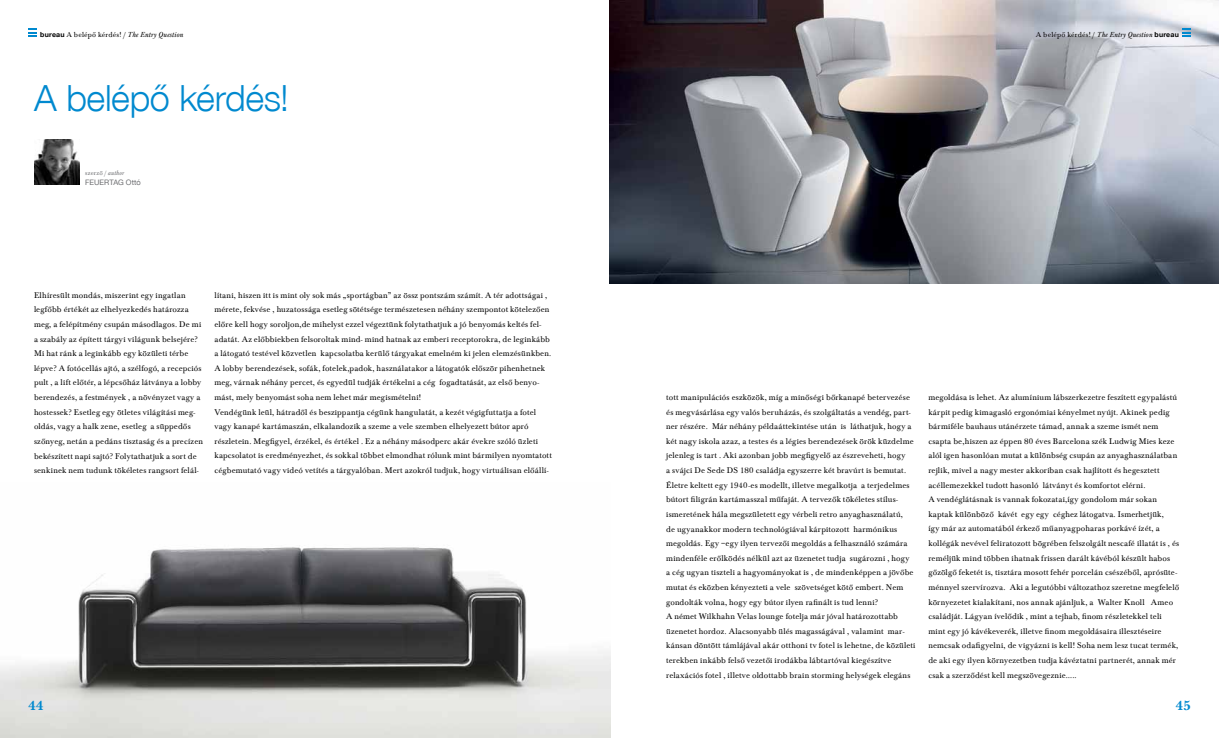
<style>
.page{position:relative;width:1219px;height:738px;background:#fff}
.page>*{position:absolute;margin:0;border:0;box-sizing:border-box;transform-origin:0 0}
.t1{font:300 36px "Helvetica Neue LT Std";letter-spacing:-.01em;color:#0089cf}
.t2{font:700 14px "New Baskerville Std";color:#0089cf}
.t3{font:8.5px/14.6px "Baskerville";letter-spacing:.015em;color:#000}
.t4{font:italic 7.5px "Baskerville";letter-spacing:.025em;color:#000}
.t5{font:7.5px "Helvetica Neue LT Std";letter-spacing:.005em;color:#6d6e71}
.t6{font:6.5px "Baskerville";letter-spacing:.03em;color:#6d6e71}
.s1{font-family:"Helvetica Neue LT Std";font-weight:700;font-style:normal;font-size:7px}
.s2{font-style:normal}
.s3{font-style:italic}
</style>
<div class="page">
<img style="left:0;top:547px;width:611px;height:190px">
<img style="left:609px;top:0;width:610px;height:283px">
<svg style="left:1182px;top:28px;width:9px;height:9px"></svg>
<svg style="left:28px;top:28px;width:9px;height:9px"></svg>
<img style="left:34px;top:139px;width:45px;height:45px">
<p class="t4" style="left:40px;top:30px;width:145px"><span class="s1">bureau</span> <span class="s2">A belépő kérdés! /</span> The Entry Question</p>
<h1 class="t1" style="left:34px;top:76px;width:256px">A belépő kérdés!</h1>
<p class="t6" style="left:85px;top:170px;width:41px">szerző / <span class="s3">author</span></p>
<p class="t5" style="left:85px;top:177px;width:57px">FEUERTAG OTTÓ</p>
<p class="t3" style="left:34px;top:288px;width:171px">Elhíresült mondás, miszerint egy ingatlan legfőbb értékét az elhelyezkedés határozza meg, a felépítmény csupán másodlagos. De mi a szabály az épített tárgyi világunk belsejére?<br>Mi hat ránk a leginkább egy közületi térbe lépve? A fotócellás ajtó, a szélfogó, a recepciós pult , a lift előtér, a lépcsőház látványa a lobby berendezés, a festmények , a növényzet vagy a hostessek? Esetleg egy ötletes világítási meg&shy;oldás, vagy a halk zene, esetleg a süppedős szőnyeg, netán a pedáns tisztaság és a precízen bekészített napi sajtó? Folytathatjuk a sort de senkinek nem tudunk tökéletes rangsort felál-</p>
<p class="t3" style="left:214px;top:287px;width:339px">lítani, hiszen itt is mint oly sok más „sportágban” az össz pontszám számít. A tér adottságai , mérete, fekvése , huzatossága esetleg sötétsége természetesen néhány szempontot kötelezően előre kell hogy soroljon,de mihelyst ezzel végeztünk folytathatjuk a jó benyomás keltés fel&shy;adatát. Az előbbiekben felsoroltak mind- mind hatnak az emberi receptorokra, de leginkább a látogató testével közvetlen kapcsolatba kerülő tárgyakat emelném ki jelen elemzésünkben.<br>A lobby berendezések, sofák, fotelek,padok, használatakor a látogatók először pihenhetnek meg, várnak néhány percet, és egyedül tudják értékelni a cég fogadtatását, az első benyo&shy;mást, mely benyomást soha nem lehet már megismételni!<br>Vendégünk leül, hátradől és beszippantja cégünk hangulatát, a kezét végigfuttatja a fotel vagy kanapé kartámaszán, elkalandozik a szeme a vele szemben elhelyezett bútor apró részletein. Megfigyel, érzékel, és értékel . Ez a néhány másodperc akár évekre szóló üzleti kapcsolatot is eredményezhet, és sokkal többet elmondhat rólunk mint bármilyen nyomtatott cégbemutató vagy videó vetítés a tárgyalóban. Mert azokról tudjuk, hogy virtuálisan előállí-</p>
<h2 class="t2" style="left:28px;top:696px;width:16px">44</h2>
<p class="t4" style="left:1036px;top:30px;width:144px"><span class="s2">A belépő kérdés! /</span> The Entry Question <span class="s1">bureau</span></p>
<p class="t3" style="left:666px;top:390px;width:251px">tott manipulációs eszközök, míg a minőségi bőrkanapé betervezése és megvásárlása egy valós beruházás, és szolgáltatás a vendég, part&shy;ner részére. Már néhány példaáttekintése után is láthatjuk, hogy a két nagy iskola azaz, a testes és a légies berendezések örök küzdelme jelenleg is tart . Aki azonban jobb megfigyelő az észreveheti, hogy<br>a svájci De Sede DS 180 családja egyszerre két bravúrt is bemutat.<br>Életre keltett egy 1940-es modellt, illetve megalkotja a terjedelmes bútort filigrán kartámasszal műfaját. A tervezők tökéletes stílus&shy;ismeretének hála megszületett egy vérbeli retro anyaghasználatú,<br>de ugyanakkor modern technológiával kárpitozott harmónikus megoldás. Egy –egy ilyen tervezői megoldás a felhasználó számára mindenféle erőlködés nélkül azt az üzenetet tudja sugározni , hogy<br>a cég ugyan tiszteli a hagyományokat is , de mindenképpen a jövőbe mutat és eközben kényezteti a vele szövetséget kötő embert. Nem gondolták volna, hogy egy bútor ilyen rafinált is tud lenni?<br>A német Wilkhahn Velas lounge fotelja már jóval határozottabb üzenetet hordoz. Alacsonyabb ülés magasságával , valamint mar&shy;kánsan döntött támlájával akár otthoni tv fotel is lehetne, de közületi terekben inkább felső vezetői irodákba lábtartóval kiegészítve relaxációs fotel , illetve oldottabb brain storming helységek elegáns</p>
<p class="t3" style="left:928px;top:390px;width:252px">megoldása is lehet. Az alumínium lábszerkezetre feszített egypalástú kárpit pedig kimagasló ergonómiai kényelmet nyújt. Akinek pedig bármiféle bauhaus utánérzete támad, annak a szeme ismét nem csapta be,hiszen az éppen 80 éves Barcelona szék Ludwig Mies keze alól igen hasonlóan mutat a különbség csupán az anyaghasználatban rejlik, mivel a nagy mester akkoriban csak hajlított és hegesztett acéllemezekkel tudott hasonló látványt és komfortot elérni.<br>A vendéglátásnak is vannak fokozatai,így gondolom már sokan kaptak különböző kávét egy egy céghez látogatva. Ismerhetjük,<br>így már az automatából érkező műanyagpoharas porkávé ízét, a kollégák nevével feliratozott bögrében felszolgált nescafé illatát is , és reméljük mind többen ihatnak frissen darált kávéból készült habos gőzölgő feketét is, tisztára mosott fehér porcelán csészéből, aprósüte&shy;ménnyel szervírozva. Aki a legutóbbi változathoz szeretne megfelelő környezetet kialakítani, nos annak ajánljuk, a Walter Knoll Ameo családját. Lágyan ívelődik , mint a tejhab, finom részletekkel teli mint egy jó kávékeverék, illetve finom megoldásaira illesztéseire nemcsak odafigyelni, de vigyázni is kell! Soha nem lesz tucat termék, de aki egy ilyen környezetben tudja kávéztatni partnerét, annak mér csak a szerződést kell megszövegeznie…..</p>
<h2 class="t2" style="left:1176px;top:696px;width:16px">45</h2>
</div>
